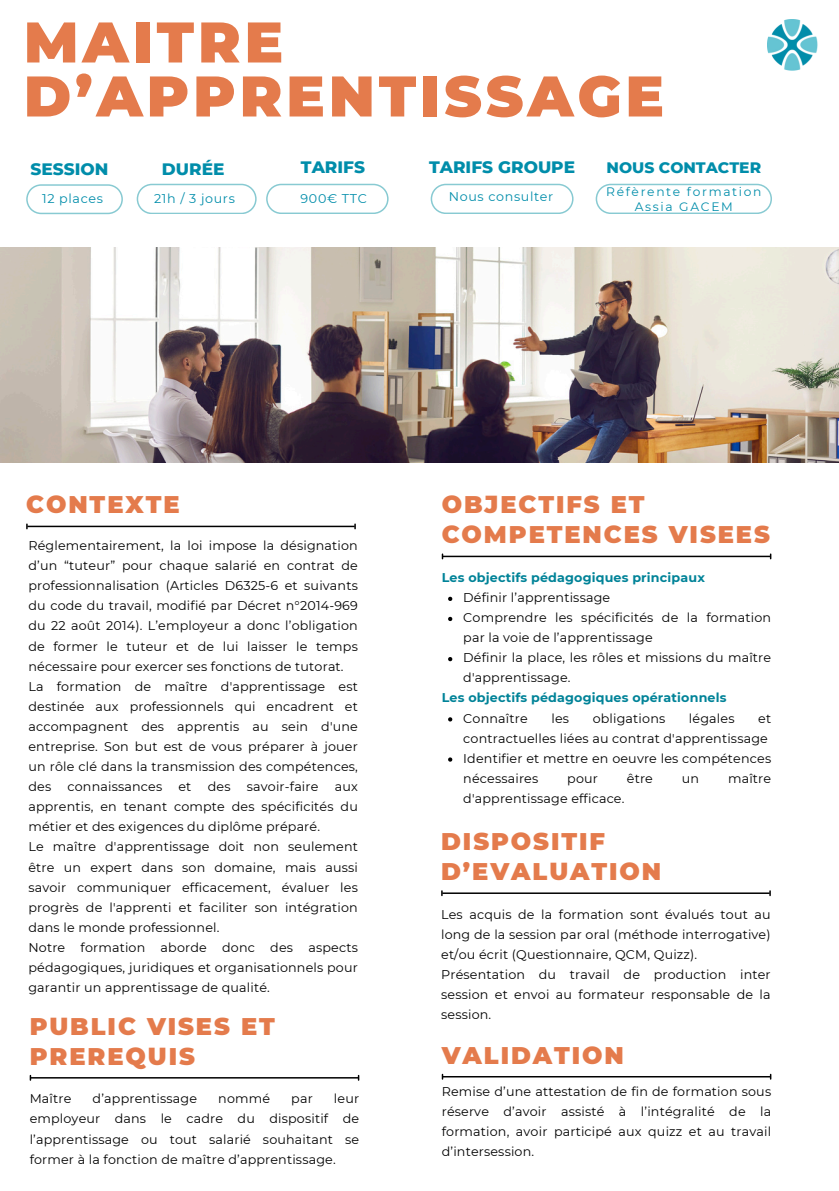
<style>
.page{position:relative;width:839px;height:1191px;background:#fff}
.page>*{position:absolute;margin:0;border:0;box-sizing:border-box;transform-origin:0 0}
.t1{font:900 57.2px/54px "Montserrat";letter-spacing:.07em;color:#e47b4c}
.t2{font:900 24px/30px "Montserrat";letter-spacing:.08em;color:#e47b4c}
.t3{font:800 17px "Montserrat";color:#008daa}
.t4{font:800 15.4px "Montserrat";color:#008daa}
.t5{font:12.6px/20px "Montserrat";letter-spacing:.015em;color:#000;text-align:justify}
.t6{font:700 12.6px "Montserrat";letter-spacing:.015em;color:#008398}
.t7{font:12.6px "Montserrat";letter-spacing:.05em;color:#008daa}
.t8{font:12.2px/14.2px "Montserrat";letter-spacing:.135em;color:#008daa;text-align:center}
</style>
<div class="page">
<hr style="left:443px;top:556px;width:327px;height:1px;background:#000">
<svg style="left:448px;top:597px;width:4px;height:4px"></svg>
<svg style="left:448px;top:617px;width:4px;height:4px"></svg>
<svg style="left:448px;top:657px;width:4px;height:4px"></svg>
<svg style="left:448px;top:717px;width:4px;height:5px"></svg>
<svg style="left:448px;top:757px;width:4px;height:5px"></svg>
<hr style="left:31px;top:1077px;width:327px;height:2px;background:#000">
<svg style="left:137px;top:184px;width:119px;height:30px"></svg>
<svg style="left:266px;top:184px;width:122px;height:30px"></svg>
<svg style="left:430px;top:184px;width:143px;height:30px"></svg>
<svg style="left:26px;top:184px;width:96px;height:30px"></svg>
<svg style="left:595px;top:184px;width:177px;height:30px"></svg>
<img style="left:0;top:248px;width:838px;height:214px">
<hr style="left:443px;top:1076px;width:327px;height:1px;background:#000">
<img style="left:767px;top:20px;width:51px;height:51px">
<hr style="left:27px;top:526px;width:328px;height:1px;background:#000">
<hr style="left:442px;top:892px;width:327px;height:2px;background:#000">
<h1 class="t1" style="left:24px;top:15px;width:641px">MAITRE<br>D’APPRENTISSAGE</h1>
<p class="t3" style="left:31px;top:158px;width:79px">SESSION</p>
<p class="t3" style="left:162px;top:158px;width:64px">DURÉE</p>
<h2 class="t3" style="left:301px;top:157px;width:66px">TARIFS</h2>
<p class="t3" style="left:429px;top:157px;width:147px">TARIFS GROUPE</p>
<p class="t7" style="left:42px;top:191px;width:62px">12 places</p>
<p class="t7" style="left:449px;top:189px;width:106px">Nous consulter</p>
<p class="t7" style="left:154px;top:190px;width:82px">21h / 3 jours</p>
<p class="t7" style="left:300px;top:190px;width:68px">900€ TTC</p>
<h2 class="t4" style="left:606px;top:158px;width:156px">NOUS CONTACTER</h2>
<p class="t8" style="left:606px;top:185px;width:157px">Réfèrente formation<br>Assia GACEM</p>
<p class="t2" style="left:26px;top:489px;width:155px">CONTEXTE</p>
<h5 class="t5" style="left:28px;top:536px;width:331px">Réglementairement, la loi impose la désignation d’un “tuteur” pour chaque salarié en contrat de professionnalisation (Articles D6325-6 et suivants du code du travail, modifié par Décret n°2014-969 du 22 août 2014). L’employeur a donc l’obligation de former le tuteur et de lui laisser le temps nécessaire pour exercer ses fonctions de tutorat.</h5>
<p class="t5" style="left:28px;top:676px;width:331px">La formation de maître d'apprentissage est destinée aux professionnels qui encadrent et accompagnent des apprentis au sein d'une entreprise. Son but est de vous préparer à jouer un rôle clé dans la transmission des compétences, des</p>
<p class="t5" style="left:67px;top:777px;width:96px">connaissances</p>
<p class="t5" style="left:178px;top:777px;width:14px">et</p>
<p class="t5" style="left:208px;top:777px;width:24px">des</p>
<p class="t5" style="left:247px;top:777px;width:73px">savoir-faire</p>
<p class="t5" style="left:28px;top:777px;width:331px;text-indent:306px">aux apprentis, en tenant compte des spécificités du métier et des exigences du diplôme préparé.</p>
<p class="t5" style="left:28px;top:837px;width:331px">Le maître d'apprentissage doit non seulement être un expert dans son domaine, mais aussi savoir communiquer efficacement, évaluer les progrès de l'apprenti et faciliter son intégration dans le monde professionnel.</p>
<p class="t5" style="left:28px;top:937px;width:331px">Notre formation aborde donc des aspects pédagogiques, juridiques et organisationnels pour garantir un apprentissage de qualité.</p>
<p class="t2" style="left:30px;top:1011px;width:247px">PUBLIC VISES ET<br>PREREQUIS</p>
<h3 class="t5" style="left:30px;top:1089px;width:43px">Maître</h3>
<h3 class="t5" style="left:93px;top:1089px;width:106px">d’apprentissage</h3>
<h3 class="t5" style="left:218px;top:1089px;width:53px">nommé</h3>
<h3 class="t5" style="left:291px;top:1089px;width:23px">par</h3>
<h3 class="t5" style="left:30px;top:1089px;width:331px;text-indent:304px">leur employeur dans le cadre du dispositif de l’apprentissage ou tout salarié souhaitant se former à la fonction de maître d’apprentissage.</h3>
<p class="t2" style="left:441px;top:489px;width:329px">OBJECTIFS ET<br>COMPETENCES VISEES</p>
<h3 class="t6" style="left:441px;top:570px;width:264px">Les objectifs pédagogiques principaux</h3>
<p class="t5" style="left:463px;top:588px;width:148px">Définir l’apprentissage</p>
<h3 class="t5" style="left:463px;top:608px;width:309px">Comprendre les spécificités de la formation par la voie de l’apprentissage</h3>
<h3 class="t5" style="left:463px;top:648px;width:309px">Définir la place, les rôles et missions du maître d'apprentissage.</h3>
<p class="t6" style="left:441px;top:690px;width:286px">Les objectifs pédagogiques opérationnels</p>
<h4 class="t5" style="left:463px;top:708px;width:66px">Connaître</h4>
<h4 class="t5" style="left:551px;top:708px;width:19px">les</h4>
<h4 class="t5" style="left:592px;top:708px;width:74px">obligations</h4>
<h4 class="t5" style="left:689px;top:708px;width:47px">légales</h4>
<h4 class="t5" style="left:463px;top:708px;width:309px;text-align:right">et<br>contractuelles liées au contrat d'apprentissage</h4>
<h3 class="t5" style="left:463px;top:748px;width:309px">Identifier et mettre en oeuvre les compétences nécessaires</h3>
<h3 class="t5" style="left:567px;top:768px;width:32px">pour</h3>
<h3 class="t5" style="left:627px;top:768px;width:28px">être</h3>
<h3 class="t5" style="left:681px;top:768px;width:19px">un</h3>
<h3 class="t5" style="left:728px;top:768px;width:45px">maître</h3>
<h3 class="t5" style="left:463px;top:788px;width:163px">d'apprentissage efficace.</h3>
<h5 class="t2" style="left:441px;top:827px;width:221px">DISPOSITIF<br>D’EVALUATION</h5>
<p class="t5" style="left:441px;top:904px;width:331px">Les acquis de la formation sont évalués tout au long de la session par oral (méthode interrogative) et/ou écrit (Questionnaire, QCM, Quizz).</p>
<p class="t5" style="left:441px;top:964px;width:331px">Présentation du travail de production inter session et envoi au formateur responsable de la session.</p>
<p class="t2" style="left:441px;top:1040px;width:184px">VALIDATION</p>
<h2 class="t5" style="left:441px;top:1081px;width:331px">Remise d’une attestation de fin de formation sous réserve d’avoir assisté à l’intégralité de la formation, avoir participé aux quizz et au travail d’intersession.</h2>
</div>
